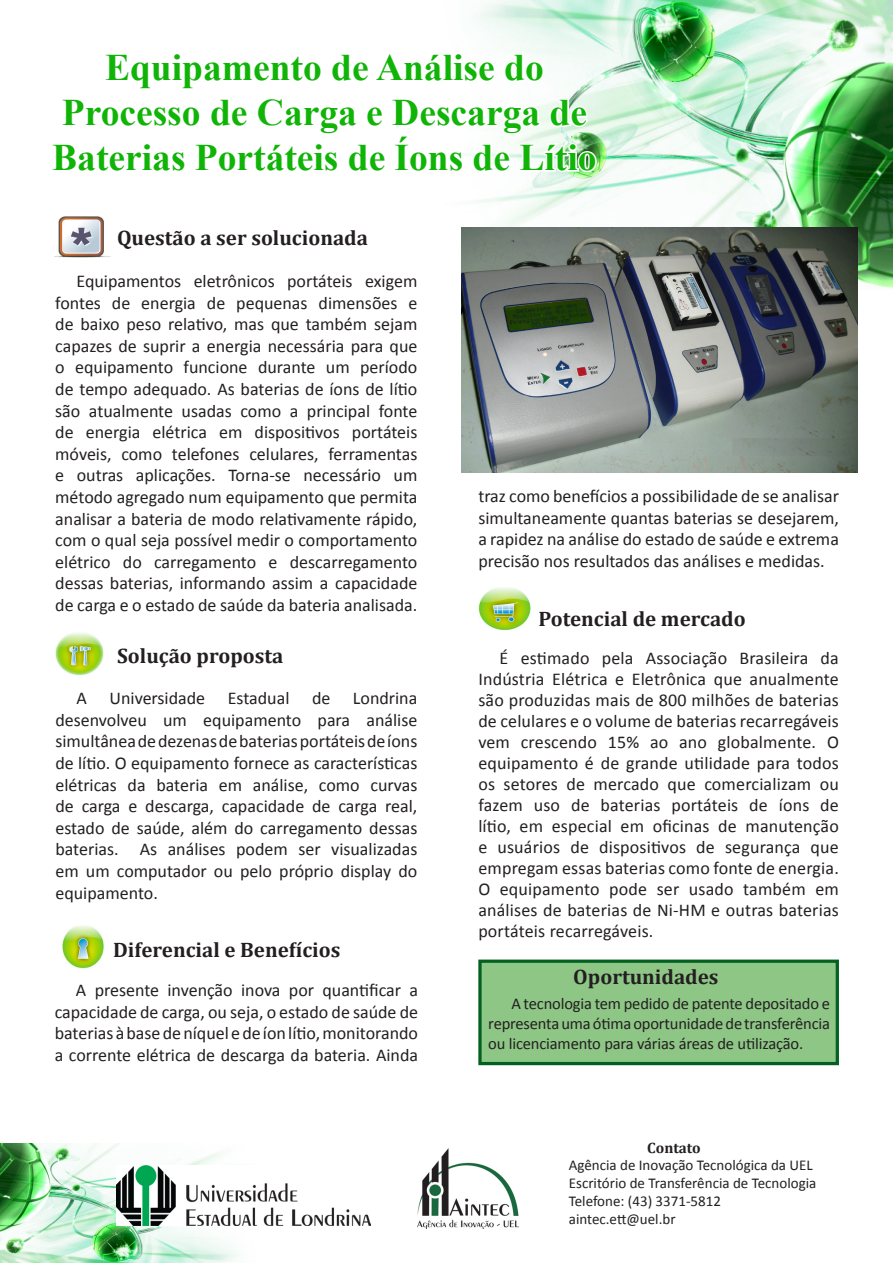
<style>
.page{position:relative;width:893px;height:1263px;background:#fff}
.page>*{position:absolute;margin:0;border:0;box-sizing:border-box;transform-origin:0 0}
.t1{font:700 37.5px/45px "Times New Roman";color:#10b407;text-align:center}
.t2{font:700 21px "Cambria";color:#231f20}
.t3{font:18px/21.6px "Calibri";color:#231f20;text-align:justify}
.t4{font:16.5px/19.8px "Calibri";letter-spacing:-.01em;color:#231f20;text-align:justify}
.t5{font:15px "Calibri";color:#231f20}
.t6{font:700 15px "Cambria";color:#231f20}
</style>
<div class="page">
<img style="left:474px;top:0;width:419px;height:290px">
<svg style="left:468px;top:43px;width:131px;height:131px"></svg>
<div style="left:478px;top:959px;width:361px;height:106px;background:#8ec686;border:3px solid #036021"></div>
<img style="left:0;top:1143px;width:257px;height:120px">
<img style="left:54px;top:216px;width:56px;height:42px">
<img style="left:55px;top:633px;width:49px;height:43px">
<img style="left:62px;top:926px;width:42px;height:43px">
<img style="left:478px;top:587px;width:53px;height:43px">
<img style="left:417px;top:1148px;width:101px;height:80px">
<img style="left:117px;top:1166px;width:253px;height:59px">
<img style="left:461px;top:227px;width:396px;height:245px">
<p class="t1" style="left:52px;top:44px;width:546px">Equipamento de Análise do<br>Processo de Carga e Descarga de<br>Baterias Portáteis de Íons de Lítio</p>
<p class="t2" style="left:117px;top:223px;width:253px">Questão a ser solucionada</p>
<p class="t3" style="left:55px;top:270px;width:364px;text-indent:21px">Equipamentos eletrônicos portáteis exigem fontes de energia de pequenas dimensões e de baixo peso relativo, mas que também sejam capazes de suprir a energia necessária para que o equipamento funcione durante um período de tempo adequado. As baterias de íons de lítio são atualmente usadas como a principal fonte de energia elétrica em dispositivos portáteis móveis, como telefones celulares, ferramentas e outras aplicações. Torna-se necessário um método agregado num equipamento que permita analisar a bateria de modo relativamente rápido, com o qual seja possível medir o comportamento elétrico do carregamento e descarregamento dessas baterias, informando assim a capacidade de carga e o estado de saúde da bateria analisada.</p>
<p class="t2" style="left:117px;top:641px;width:168px">Solução proposta</p>
<p class="t3" style="left:77px;top:687px;width:12px">A</p>
<p class="t3" style="left:110px;top:687px;width:97px">Universidade</p>
<p class="t3" style="left:228px;top:687px;width:63px">Estadual</p>
<p class="t3" style="left:312px;top:687px;width:20px">de</p>
<p class="t3" style="left:55px;top:687px;width:364px;text-indent:298px">Londrina desenvolveu um equipamento para análise simultânea de dezenas de baterias portáteis de íons de lítio. O equipamento fornece as características elétricas da bateria em análise, como curvas de carga e descarga, capacidade de carga real, estado de saúde, além do carregamento dessas baterias. As análises podem ser visualizadas em um computador ou pelo próprio display do equipamento.</p>
<p class="t2" style="left:113px;top:934px;width:229px">Diferencial e Benefícios</p>
<p class="t3" style="left:55px;top:979px;width:365px;text-indent:21px">A presente invenção inova por quantificar a capacidade de carga, ou seja, o estado de saúde de baterias à base de níquel e de íon lítio, monitorando a corrente elétrica de descarga da bateria. Ainda</p>
<p class="t3" style="left:478px;top:485px;width:362px">traz como benefícios a possibilidade de se analisar simultaneamente quantas baterias se desejarem, a rapidez na análise do estado de saúde e extrema precisão nos resultados das análises e medidas.</p>
<p class="t2" style="left:538px;top:604px;width:209px">Potencial de mercado</p>
<p class="t3" style="left:478px;top:647px;width:362px;line-height:21px;text-indent:21px">É estimado pela Associação Brasileira da Indústria Elétrica e Eletrônica que anualmente são produzidas mais de 800 milhões de baterias de celulares e o volume de baterias recarregáveis vem crescendo 15% ao ano globalmente. O equipamento é de grande utilidade para todos os setores de mercado que comercializam ou fazem uso de baterias portáteis de íons de lítio, em especial em oficinas de manutenção e usuários de dispositivos de segurança que empregam essas baterias como fonte de energia.<br>O equipamento pode ser usado também em análises de baterias de Ni-HM e outras baterias portáteis recarregáveis.</p>
<p class="t2" style="left:573px;top:962px;width:147px">Oportunidades</p>
<p class="t4" style="left:488px;top:993px;width:343px;text-indent:23px">A tecnologia tem pedido de patente depositado e representa uma ótima oportunidade de transferência ou licenciamento para várias áreas de utilização.</p>
<p class="t6" style="left:647px;top:1137px;width:55px">Contato</p>
<p class="t5" style="left:569px;top:1156px;width:245px">Agência de Inovação Tecnológica da UEL</p>
<p class="t5" style="left:569px;top:1174px;width:249px">Escritório de Transferência de Tecnologia</p>
<p class="t5" style="left:569px;top:1192px;width:154px">Telefone: (43) 3371-5812</p>
<p class="t5" style="left:569px;top:1210px;width:108px">aintec.ett@uel.br</p>
</div>
